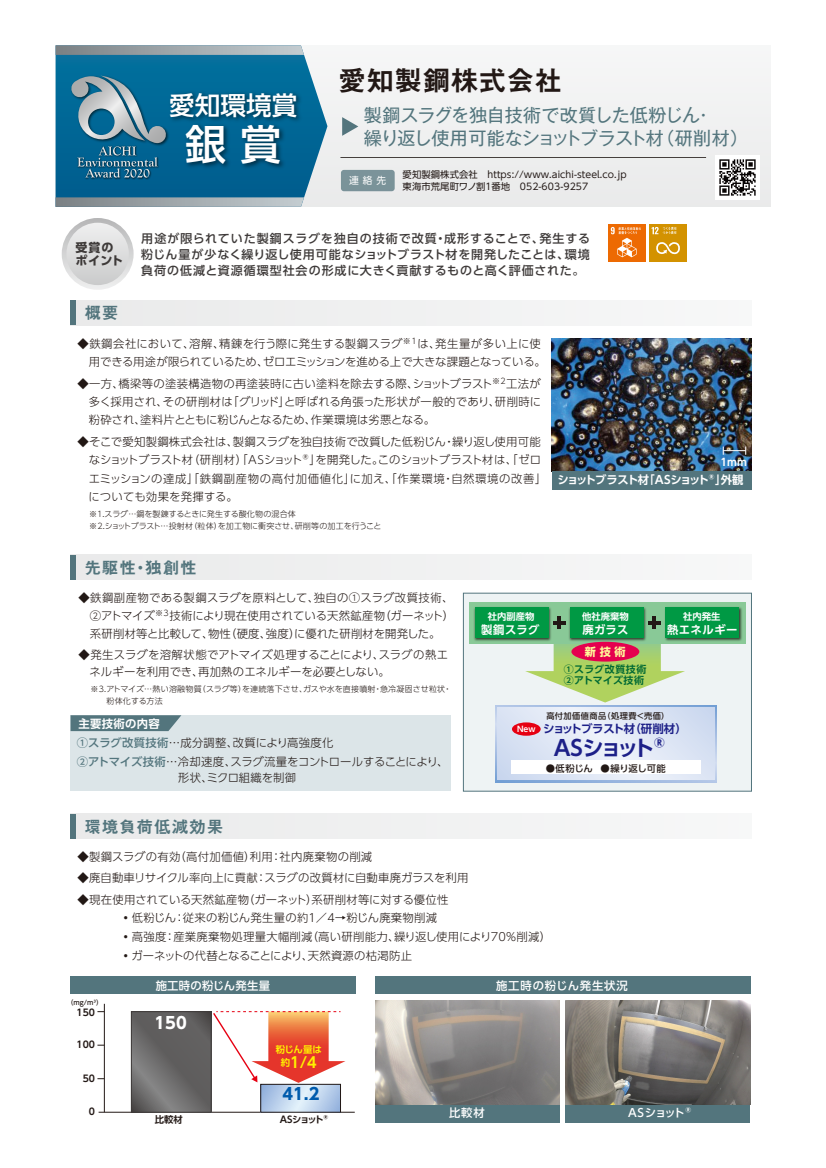
<style>
.page{position:relative;width:826px;height:1168px;background:#fff}
.page>*{position:absolute;margin:0;border:0;box-sizing:border-box;transform-origin:0 0}
.t1{font:500 41.2px "UD Shin Go Pro";color:#fff}
.t2{font:28px "Midashi Go Pro MB31";color:#221815}
.t3{font:500 25.6px "UD Shin Go Pro";color:#fff}
.t4{font:700 21.32px "UD Shin Go Pro De";letter-spacing:-.15em;color:#1d2088}
.t5{font:18px/22.7px "Gothic MB101 Pro";letter-spacing:-.025em;color:#53757d}
.t6{font:16.68px "Midashi Go Pro MB31";letter-spacing:.05em;color:#53757d}
.t7{font:700 16.2px "UD Shin Go Pro";color:#005bac}
.t8{font:700 16.2px "UD Shin Go Pro";color:#fff}
.t9{font:700 14.84px "UD Shin Go Pro De";color:#fff100}
.t10{font:500 12px/16px "UD Shin Go Pro";letter-spacing:.06em;color:#3e3a39;text-align:justify}
.t11{font:700 12px/13.2px "UD Shin Go Pro";letter-spacing:.045em;color:#3e3a39}
.t12{font:700 11.48px "UD Shin Go Pro De";letter-spacing:-.07em;color:#1d2088}
.t13{font:300 11.32px/18.2px "UD Shin Go Pro";letter-spacing:.01em;color:#221815}
.t14{font:700 11.32px "UD Shin Go Pro De";letter-spacing:.015em;color:#fff}
.t15{font:700 11.32px "UD Shin Go Pro De";letter-spacing:-.105em;color:#fff}
.t16{font:500 11.32px "UD Shin Go Pro";letter-spacing:.025em;color:#fff}
.t17{font:500 11.32px "UD Shin Go Pro";letter-spacing:.075em;color:#fff}
.t18{font:700 11.12px "Shin Go Pro";color:#fff899}
.t19{font:700 10.32px "UD Shin Go Pro De";color:#fff}
.t20{font:700 9.96px/11.5px "UD Shin Go Pro De";letter-spacing:.04em;color:#006934}
.t21{font:9.72px "UD Shin Go Pro";color:#fff}
.t22{font:700 9.44px "UD Shin Go Pro De";letter-spacing:-.03em;color:#fff100}
.t23{font:9.32px/12.7px "UD Shin Go Pro";letter-spacing:.01em;color:#221815}
.t24{font:700 9.32px "UD Shin Go Pro De";color:#221815}
.t25{font:700 9.32px "UD Shin Go Pro De";color:#fff}
.t26{font:500 9.32px "UD Shin Go Pro";letter-spacing:-.02em;color:#221815}
.t27{font:500 8.2px "UD Shin Go Pro";letter-spacing:.05em;color:#221815}
.t28{font:300 8px/12px "UD Shin Go Pro";letter-spacing:.005em;color:#221815}
.t29{font:300 8px/12px "UD Shin Go Pro";letter-spacing:.025em;color:#221815}
.t30{font:700 7.88px "UD Shin Go Pro De";color:#fff}
.t31{font:500 6.68px "UD Shin Go Pro";color:#221815}
.s1{font-weight:500;color:#53757d}
.s2{font-size:9.44px}
</style>
<div class="page">
<div style="left:56px;top:45px;width:714px;height:162px;background:#f0f1f1"></div>
<svg style="left:56px;top:55px;width:271px;height:143px;background:#19749f"></svg>
<svg style="left:56px;top:45px;width:248px;height:10px;background:#9ca7ac"></svg>
<svg style="left:56px;top:197px;width:248px;height:10px;background:#98a3aa"></svg>
<img style="left:171px;top:88px;width:134px;height:44px">
<img style="left:181px;top:120px;width:108px;height:63px">
<img style="left:69px;top:73px;width:102px;height:75px">
<img style="left:76px;top:178px;width:85px;height:3px">
<svg style="left:70px;top:76px;width:97px;height:102px;background:#41819e"></svg>
<div style="left:70px;top:715px;width:380px;height:76px;background:#dce5e8"></div>
<div style="left:341px;top:170px;width:53px;height:21px;background:#7b9399;border-radius:3px"></div>
<hr style="left:340px;top:157px;width:366px;height:1px;background:#221815">
<svg style="left:342px;top:117px;width:16px;height:19px"></svg>
<svg style="left:62px;top:218px;width:72px;height:72px"></svg>
<div style="left:66px;top:223px;width:63px;height:62px;background:linear-gradient(to bottom,#efefef,#cbcccc);border-radius:31px"></div>
<div style="left:71px;top:300px;width:680px;height:25px;background:#f0f1f1"></div>
<div style="left:71px;top:300px;width:5px;height:25px;background:#53757d"></div>
<div style="left:71px;top:555px;width:680px;height:25px;background:#f0f1f1"></div>
<div style="left:71px;top:555px;width:5px;height:25px;background:#53757d"></div>
<div style="left:71px;top:814px;width:680px;height:24px;background:#f0f1f1"></div>
<div style="left:71px;top:814px;width:5px;height:24px;background:#53757d"></div>
<img style="left:551px;top:339px;width:200px;height:132px">
<div style="left:551px;top:471px;width:200px;height:18px;background:#53757d"></div>
<img style="left:715px;top:156px;width:44px;height:43px">
<div style="left:463px;top:593px;width:288px;height:198px;background:#eef3f4;border:1px solid #53757d"></div>
<img style="left:565px;top:1001px;width:185px;height:103px">
<img style="left:375px;top:1001px;width:184px;height:103px">
<div style="left:565px;top:1104px;width:185px;height:18px;background:#53757d"></div>
<div style="left:375px;top:976px;width:375px;height:18px;background:#53757d"></div>
<div style="left:375px;top:1104px;width:184px;height:18px;background:#53757d"></div>
<div style="left:70px;top:976px;width:285px;height:18px;background:#53757d"></div>
<hr style="left:104px;top:1004px;width:1px;height:108px;background:#221815">
<hr style="left:99px;top:1112px;width:256px;height:1px;background:#221815">
<svg style="left:133px;top:1013px;width:76px;height:97px;background:#686767"></svg>
<div style="left:131px;top:1011px;width:80px;height:101px;border:1px solid #3e3a39"></div>
<svg style="left:262px;top:1086px;width:76px;height:24px;background:#c0d5ed"></svg>
<div style="left:260px;top:1084px;width:80px;height:28px;border:1px solid #221815"></div>
<svg style="left:213px;top:1011px;width:132px;height:72px"></svg>
<svg style="left:722px;top:447px;width:24px;height:8px"></svg>
<div style="left:607px;top:224px;width:38px;height:38px;background:#ed6a02"></div>
<svg style="left:610px;top:227px;width:31px;height:30px"></svg>
<div style="left:649px;top:224px;width:38px;height:38px;background:#d39200"></div>
<svg style="left:656px;top:242px;width:23px;height:13px"></svg>
<svg style="left:651px;top:227px;width:25px;height:7px"></svg>
<svg style="left:495px;top:705px;width:221px;height:77px"></svg>
<svg style="left:498px;top:708px;width:216px;height:72px"></svg>
<div style="left:511px;top:761px;width:189px;height:13px;background:#fff"></div>
<svg style="left:525px;top:643px;width:160px;height:59px"></svg>
<div style="left:469px;top:602px;width:276px;height:41px;background:#89c997"></div>
<img style="left:474px;top:607px;width:77px;height:34px">
<div style="left:474px;top:607px;width:74px;height:31px;background:#094"></div>
<img style="left:569px;top:607px;width:77px;height:35px">
<div style="left:570px;top:607px;width:73px;height:31px;background:#094"></div>
<img style="left:665px;top:607px;width:77px;height:34px">
<div style="left:665px;top:607px;width:73px;height:31px;background:#094"></div>
<svg style="left:553px;top:616px;width:12px;height:13px"></svg>
<svg style="left:648px;top:621px;width:12px;height:3px"></svg>
<hr style="left:652px;top:616px;width:4px;height:13px;background:#221815">
<div style="left:512px;top:722px;width:28px;height:14px;background:#e60012;border-radius:50%"></div>
<div style="left:571px;top:642px;width:68px;height:20px;background:#e5004f;border-radius:50%"></div>
<svg style="left:71px;top:715px;width:110px;height:16px;background:#5c7c84"></svg>
<p class="t11" style="left:75px;top:240px;width:49px">受賞のポイント</p>
<h3 class="t6" style="left:84px;top:299px;width:36px">概要</h3>
<h3 class="t3" style="left:169px;top:84px;width:129px">愛知環境賞</h3>
<h1 class="t1" style="left:185px;top:111px;width:98px">銀 賞</h1>
<h2 class="t2" style="left:338px;top:58px;width:226px">愛知製鋼株式会社</h2>
<h3 class="t5" style="left:364px;top:101px;width:385px">製鋼スラグを独自技術で改質した低粉じん・<br>繰り返し使用可能なショットブラスト材（研削材）</h3>
<p class="t21" style="left:349px;top:173px;width:38px">連絡先</p>
<p class="t23" style="left:402px;top:168px;width:226px">愛知製鋼株式会社　https://www.aichi-steel.co.jp東海市荒尾町ワノ割１番地　052-603-9257</p>
<p class="t10" style="left:141px;top:230px;width:450px">用途が限られていた製鋼スラグを独自の技術で改質・成形することで、発生する粉じん量が少なく繰り返し使用可能なショットブラスト材を開発したことは、環境負荷の低減と資源循環型社会の形成に大きく貢献するものと高く評価された。</p>
<p class="t13" style="left:89px;top:334px;width:458px;text-indent:-11px">◆鉄鋼会社において、溶解、精錬を行う際に発生する製鋼スラグ<sup>※1</sup>は、発生量が多い上に使用できる用途が限られているため、ゼロエミッションを進める上で大きな課題となっている。</p>
<p class="t13" style="left:89px;top:374px;width:454px;text-align:justify;text-indent:-11px">◆一方、橋梁等の塗装構造物の再塗装時に古い塗料を除去する際、ショットブラスト<sup>※2</sup>工法が多く採用され、その研削材は「グリッド」と呼ばれる角張った形状が一般的であり、研削時に粉砕され、塗料片とともに粉じんとなるため、作業環境は劣悪となる。</p>
<p class="t13" style="left:88px;top:432px;width:459px;text-indent:-11px">◆そこで愛知製鋼株式会社は、製鋼スラグを独自技術で改質した低粉じん・繰り返し使用可能なショットブラスト材（研削材）「ＡＳショット®」を開発した。このショットブラスト材は、「ゼロエミッションの達成」「鉄鋼副産物の高付加価値化」に加え、「作業環境・自然環境の改善」についても効果を発揮する。</p>
<p class="t28" style="left:89px;top:508px;width:294px">※１.スラグ…鋼を製錬するときに発生する酸化物の混合体<br>※2.ショットブラスト…投射材（粒体）を加工物に衝突させ、研削等の加工を行うこと</p>
<h3 class="t6" style="left:84px;top:554px;width:114px">先駆性・独創性</h3>
<p class="t19" style="left:720px;top:454px;width:28px">1mm</p>
<p class="t15" style="left:557px;top:471px;width:188px">ショットブラスト材「ASショット®」外観</p>
<p class="t13" style="left:90px;top:588px;width:366px;line-height:17.8px;text-align:justify;text-indent:-11px">◆鉄鋼副産物である製鋼スラグを原料として、独自の①スラグ改質技術、②アトマイズ<sup>※3</sup>技術により現在使用されている天然鉱産物（ガーネット）系研削材等と比較して、物性（硬度、強度）に優れた研削材を開発した。</p>
<p class="t13" style="left:90px;top:645px;width:360px;line-height:17.3px;text-indent:-11px">◆発生スラグを溶解状態でアトマイズ処理することにより、スラグの熱エネルギーを利用でき、再加熱のエネルギーを必要としない。</p>
<p class="t29" style="left:106px;top:683px;width:346px;text-indent:-16px">※3.アトマイズ…熱い溶融物質（スラグ等）を連続落下させ、ガスや水を直接噴射・急冷凝固させ粒状・粉体化する方法</p>
<p class="t13" style="left:77px;top:733px;width:373px;line-height:18.7px"><span class="s1">①スラグ改質技術</span>…成分調整、改質により高強度化<br><span class="s1">②アトマイズ技術</span>…冷却速度、スラグ流量をコントロールすることにより、</p>
<p class="t13" style="left:178px;top:768px;width:119px">形状、ミクロ組織を制御</p>
<p class="t14" style="left:79px;top:714px;width:83px">主要技術の内容</p>
<h3 class="t6" style="left:84px;top:813px;width:140px">環境負荷低減効果</h3>
<p class="t25" style="left:487px;top:609px;width:48px">社内副産物</p>
<p class="t25" style="left:582px;top:609px;width:48px">他社廃棄物</p>
<p class="t25" style="left:683px;top:609px;width:39px">社内発生</p>
<p class="t14" style="left:481px;top:620px;width:60px">製鋼スラグ</p>
<p class="t14" style="left:582px;top:620px;width:47px">廃ガラス</p>
<p class="t18" style="left:585px;top:643px;width:42px">新 技 術</p>
<p class="t14" style="left:667px;top:620px;width:72px">熱エネルギー</p>
<p class="t20" style="left:564px;top:663px;width:84px">①スラグ改質技術<br>②アトマイズ技術</p>
<p class="t30" style="left:517px;top:723px;width:20px">New</p>
<p class="t27" style="left:546px;top:709px;width:125px">高付加価値商品（処理費＜売価）</p>
<p class="t12" style="left:543px;top:719px;width:145px">ショットブラスト材（研削材）</p>
<h3 class="t4" style="left:553px;top:730px;width:123px">ASショット®</h3>
<p class="t26" style="left:545px;top:761px;width:122px">●低粉じん ●繰り返し可能</p>
<p class="t13" style="left:78px;top:847px;width:296px">◆製鋼スラグの有効（高付加価値）利用：社内廃棄物の削減</p>
<p class="t13" style="left:78px;top:868px;width:392px">◆廃自動車リサイクル率向上に貢献：スラグの改質材に自動車廃ガラスを利用</p>
<p class="t13" style="left:120px;top:890px;width:432px;line-height:18.7px;text-indent:-43px">◆現在使用されている天然鉱産物（ガーネット）系研削材等に対する優位性<br>・低粉じん：従来の粉じん発生量の約１／４→粉じん廃棄物削減<br>・高強度：産業廃棄物処理量大幅削減（高い研削能力、繰り返し使用により70％削減）・ガーネットの代替となることにより、天然資源の枯渇防止</p>
<p class="t31" style="left:67px;top:997px;width:37px">（mg/m³）</p>
<p class="t24" style="left:77px;top:1004px;width:20px">150</p>
<p class="t24" style="left:77px;top:1037px;width:20px">100</p>
<p class="t24" style="left:83px;top:1070px;width:14px">50</p>
<p class="t24" style="left:80px;top:1103px;width:17px">　0</p>
<p class="t16" style="left:156px;top:976px;width:116px">施工時の粉じん発生量</p>
<p class="t17" style="left:496px;top:976px;width:133px">施工時の粉じん発生状況</p>
<h3 class="t8" style="left:155px;top:1009px;width:34px">150</h3>
<p class="t22" style="left:276px;top:1041px;width:48px">粉じん量は</p>
<h3 class="t9" style="left:281px;top:1050px;width:40px"><span class="s2">約</span>１/４</h3>
<h3 class="t7" style="left:282px;top:1080px;width:38px">41.2</h3>
<p class="t24" style="left:155px;top:1112px;width:30px">比較材</p>
<p class="t24" style="left:280px;top:1112px;width:55px">ASショット®</p>
<p class="t16" style="left:449px;top:1104px;width:37px">比較材</p>
<p class="t16" style="left:626px;top:1104px;width:71px">ＡＳショット®</p>
</div>
